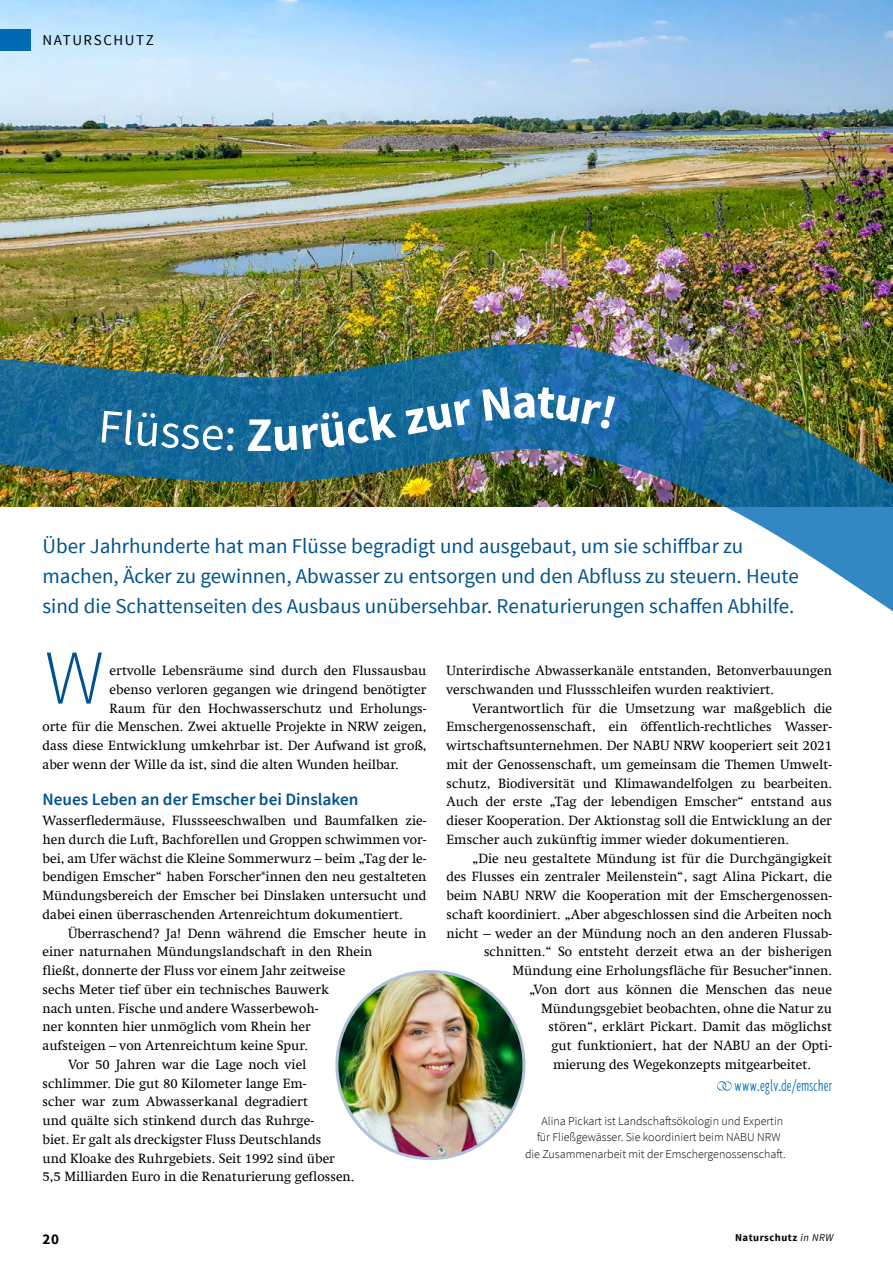
<style>
.page{position:relative;width:893px;height:1263px;background:#fff}
.page>*{position:absolute;margin:0;border:0;box-sizing:border-box;transform-origin:0 0}
.t1{font:300 77.4px "Source Sans Pro";color:#00528d}
.t2{font:700 48px "Source Sans Pro";color:#fff}
.t3{font:21px/30px "Source Sans Pro";color:#00528d}
.t4{font:600 17.25px "Source Sans Pro";color:#00528d}
.t5{font:16.5px "NABU Hand";letter-spacing:.02em;color:#0069b4}
.t6{font:15px "Source Sans Pro";letter-spacing:.1em;color:#000}
.t7{font:700 15px "Source Sans Pro";color:#000}
.t8{font:13.5px/18.8px "Swift Com";color:#000;text-align:justify}
.t9{font:300 12px "Source Sans Pro";color:#000}
.t10{font:700 10.5px "Source Sans Pro";letter-spacing:.05em;color:#000}
.s1{font-weight:400;font-style:italic}
</style>
<div class="page">
<img style="left:0;top:0;width:893px;height:294px">
<img style="left:0;top:294px;width:893px;height:707px">
<svg style="left:717px;top:1081px;width:15px;height:10px"></svg>
<img style="left:337px;top:971px;width:187px;height:187px;border-radius:94px">
<div style="left:0;top:29px;width:31px;height:22px;background:#0069b4"></div>
<svg style="left:102px;top:410px;width:132px;height:41px;background:#156997"></svg>
<svg style="left:275px;top:399px;width:198px;height:52px;background:#156999"></svg>
<svg style="left:482px;top:387px;width:134px;height:42px;background:#1d6ca6"></svg>
<p class="t6" style="left:43px;top:31px;width:113px">NATURSCHUTZ</p>
<h2 class="t2" style="left:246px;top:404px;width:28px">Z</h2>
<p class="t3" style="left:43px;top:531px;width:758px">Über Jahrhunderte hat man Flüsse begradigt und ausgebaut, um sie schiffbar zu machen, Äcker zu gewinnen, Abwasser zu entsorgen und den Abfluss zu steuern. Heute sind die Schattenseiten des Ausbaus unübersehbar. Renaturierungen schaffen Abhilfe.</p>
<h1 class="t1" style="left:45px;top:631px;width:61px">W</h1>
<p class="t8" style="left:110px;top:661px;width:318px">ertvolle Lebensräume sind durch den Flussausbau</p>
<p class="t8" style="left:110px;top:680px;width:318px">ebenso verloren gegangen wie dringend benötigter</p>
<p class="t8" style="left:110px;top:699px;width:318px">Raum für den Hochwasserschutz und Erholungs-</p>
<p class="t8" style="left:43px;top:717px;width:386px">orte für die Menschen. Zwei aktuelle Projekte in NRW zeigen,</p>
<p class="t8" style="left:43px;top:736px;width:386px">dass diese Entwicklung umkehrbar ist. Der Aufwand ist groß,</p>
<p class="t8" style="left:43px;top:755px;width:358px">aber wenn der Wille da ist, sind die alten Wunden heilbar.</p>
<p class="t4" style="left:43px;top:788px;width:318px">Neues Leben an der Emscher bei Dinslaken</p>
<p class="t8" style="left:43px;top:811px;width:386px">Wasserfledermäuse, Flussseeschwalben und Baumfalken zie&shy;hen durch die Luft, Bachforellen und Groppen schwimmen vor&shy;bei, am Ufer wächst die Kleine Sommerwurz – beim „Tag der le&shy;bendigen Emscher“ haben Forscher*innen den neu gestalteten Mündungsbereich der Emscher bei Dinslaken untersucht und dabei einen überraschenden Artenreichtum dokumentiert.</p>
<p class="t8" style="left:68px;top:924px;width:360px">Überraschend? Ja! Denn während die Emscher heute in</p>
<p class="t8" style="left:43px;top:942px;width:331px">einer naturnahen Mündungslandschaft in den Rhein</p>
<p class="t8" style="left:43px;top:961px;width:305px">fließt, donnerte der Fluss vor einem Jahr zeitweise</p>
<p class="t8" style="left:43px;top:980px;width:288px">sechs Meter tief über ein technisches Bauwerk</p>
<p class="t8" style="left:43px;top:999px;width:278px">nach unten. Fische und andere Wasserbewoh-</p>
<p class="t8" style="left:43px;top:1017px;width:270px">ner konnten hier unmöglich vom Rhein her</p>
<p class="t8" style="left:43px;top:1036px;width:267px">aufsteigen – von Artenreichtum keine Spur.</p>
<p class="t8" style="left:68px;top:1055px;width:240px">Vor 50 Jahren war die Lage noch viel</p>
<p class="t8" style="left:43px;top:1074px;width:266px">schlimmer. Die gut 80 Kilometer lange Em-</p>
<p class="t8" style="left:43px;top:1092px;width:267px">scher war zum Abwasserkanal degradiert</p>
<p class="t8" style="left:43px;top:1111px;width:273px">und quälte sich stinkend durch das Ruhrge-</p>
<p class="t8" style="left:43px;top:1130px;width:281px">biet. Er galt als dreckigster Fluss Deutschlands</p>
<p class="t8" style="left:43px;top:1149px;width:294px">und Kloake des Ruhrgebiets. Seit 1992 sind über</p>
<p class="t8" style="left:43px;top:1167px;width:314px">5,5 Milliarden Euro in die Renaturierung geflossen.</p>
<p class="t8" style="left:446px;top:661px;width:387px">Unterirdische Abwasserkanäle entstanden, Betonverbauungen verschwanden und Flussschleifen wurden reaktiviert.</p>
<p class="t8" style="left:446px;top:699px;width:387px;text-indent:26px">Verantwortlich für die Umsetzung war maßgeblich die Emschergenossenschaft, ein öffentlich-rechtliches Wasser&shy;wirtschaftsunternehmen. Der NABU NRW kooperiert seit 2021 mit der Genossenschaft, um gemeinsam die Themen Umwelt&shy;schutz, Biodiversität und Klimawandelfolgen zu bearbeiten.<br>Auch der erste „Tag der lebendigen Emscher“ entstand aus dieser Kooperation. Der Aktionstag soll die Entwicklung an der Emscher auch zukünftig immer wieder dokumentieren.</p>
<p class="t8" style="left:472px;top:849px;width:361px">„Die neu gestaltete Mündung ist für die Durchgängigkeit</p>
<p class="t8" style="left:446px;top:867px;width:387px">des Flusses ein zentraler Meilenstein“, sagt Alina Pickart, die</p>
<p class="t8" style="left:446px;top:886px;width:387px">beim NABU NRW die Kooperation mit der Emschergenossen-</p>
<p class="t8" style="left:446px;top:905px;width:387px">schaft koordiniert. „Aber abgeschlossen sind die Arbeiten noch</p>
<p class="t8" style="left:446px;top:924px;width:387px">nicht – weder an der Mündung noch an den anderen Flussab-</p>
<p class="t8" style="left:484px;top:942px;width:350px">schnitten.“ So entsteht derzeit etwa an der bisherigen</p>
<p class="t8" style="left:512px;top:961px;width:321px">Mündung eine Erholungsfläche für Besucher*innen.</p>
<p class="t8" style="left:529px;top:980px;width:305px">„Von dort aus können die Menschen das neue</p>
<p class="t8" style="left:541px;top:999px;width:292px">Mündungsgebiet beobachten, ohne die Natur zu</p>
<p class="t8" style="left:548px;top:1017px;width:285px">stören“, erklärt Pickart. Damit das möglichst</p>
<p class="t8" style="left:551px;top:1036px;width:282px">gut funktioniert, hat der NABU an der Opti-</p>
<p class="t8" style="left:553px;top:1055px;width:260px">mierung des Wegekonzepts mitgearbeitet.</p>
<p class="t5" style="left:735px;top:1076px;width:99px">www.eglv.de/emscher</p>
<p class="t9" style="left:541px;top:1113px;width:243px">Alina Pickart ist Landschaftsökologin und Expertin</p>
<p class="t9" style="left:537px;top:1130px;width:245px">für Fließgewässer. Sie koordiniert beim NABU NRW</p>
<p class="t9" style="left:525px;top:1146px;width:262px">die Zusammenarbeit mit der Emschergenossenschaft.</p>
<p class="t7" style="left:43px;top:1230px;width:18px">20</p>
<p class="t10" style="left:735px;top:1231px;width:100px">Naturschutz <span class="s1">in NRW</span></p>
</div>
